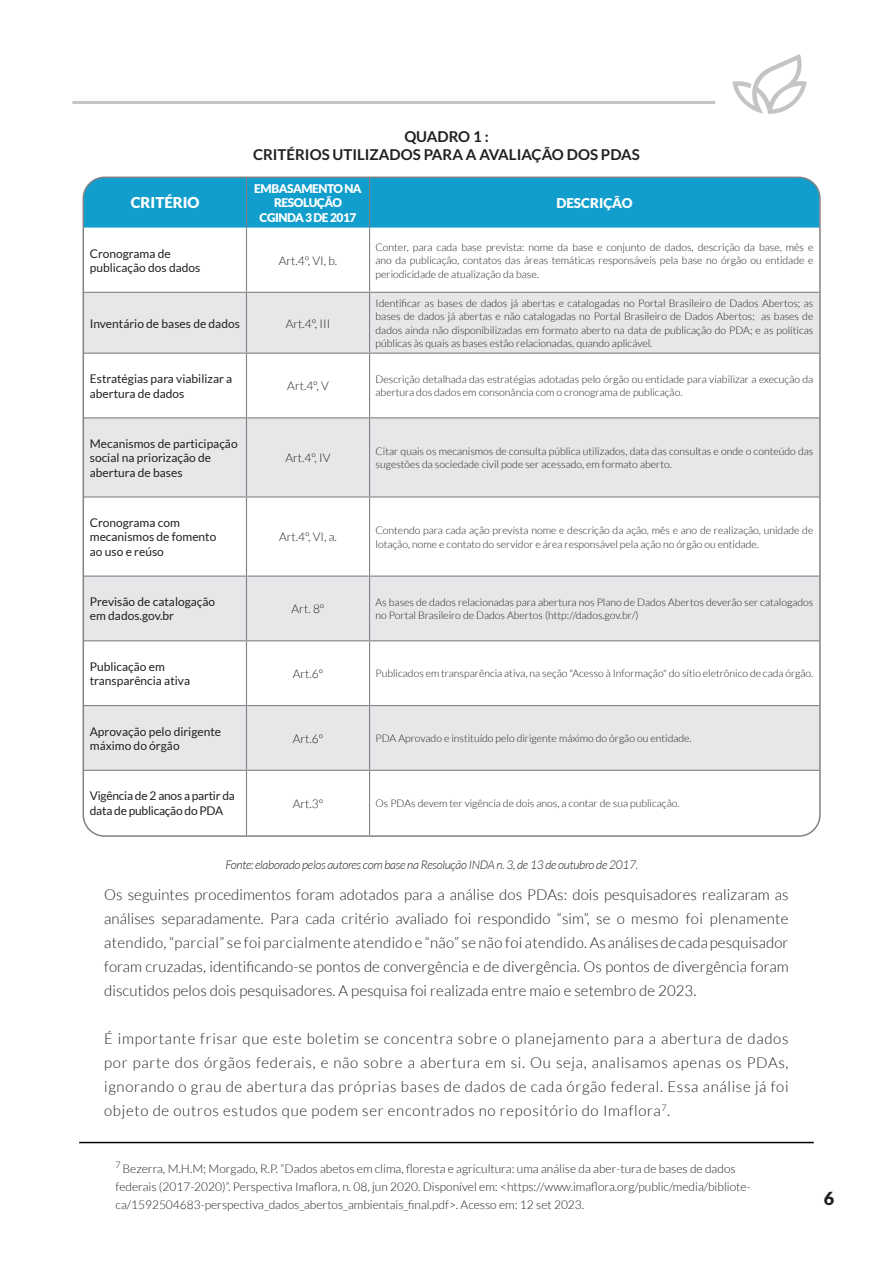
<style>
.page{position:relative;width:893px;height:1263px;background:#fff}
.page>*{position:absolute;margin:0;border:0;box-sizing:border-box;transform-origin:0 0}
.t1{font:900 18px "Lato";color:#231f20}
.t2{font:300 15px/24px "Lato";letter-spacing:.01em;color:#231f20;text-align:justify}
.t3{font:700 15px "Lato";color:#231f20}
.t4{font:900 15px "Lato";color:#fff}
.t5{font:900 13.5px "Lato";color:#fff}
.t6{font:300 12px/18px "Lato";color:#231f20}
.t7{font:12px/14.4px "Lato";color:#231f20}
.t8{font:italic 300 12px "Lato";letter-spacing:-.025em;color:#231f20}
.t9{font:12px/14.4px "Lato";letter-spacing:-.02em;color:#231f20}
.t10{font:900 12px/14.4px "Lato";letter-spacing:-.04em;color:#fff;text-align:center}
.t11{font:300 10.5px/13.5px "Lato";color:#231f20}
</style>
<div class="page">
<hr style="left:79px;top:1142px;width:735px;height:1px;background:#000001">
<svg style="left:732px;top:54px;width:75px;height:60px"></svg>
<hr style="left:72px;top:101px;width:643px;height:3px;background:#6b6b66">
<div style="left:84px;top:177px;width:734px;height:51px;background:#119ecc"></div>
<div style="left:86px;top:293px;width:732px;height:60px;background:#e6e7e9"></div>
<svg style="left:86px;top:418px;width:732px;height:352px;fill:#e6e7e9"></svg>
<hr style="left:246px;top:228px;width:1px;height:64px;background:#808285">
<hr style="left:369px;top:228px;width:1px;height:64px;background:#808285">
<hr style="left:84px;top:292px;width:162px;height:1px;background:#808285">
<hr style="left:246px;top:292px;width:124px;height:1px;background:#808285">
<hr style="left:246px;top:293px;width:1px;height:60px;background:#808285">
<hr style="left:370px;top:292px;width:449px;height:1px;background:#808285">
<hr style="left:369px;top:293px;width:1px;height:60px;background:#808285">
<hr style="left:84px;top:353px;width:162px;height:1px;background:#808285">
<hr style="left:246px;top:353px;width:124px;height:1px;background:#808285">
<hr style="left:246px;top:354px;width:1px;height:63px;background:#808285">
<hr style="left:370px;top:353px;width:449px;height:1px;background:#808285">
<hr style="left:369px;top:354px;width:1px;height:63px;background:#808285">
<hr style="left:84px;top:417px;width:162px;height:1px;background:#808285">
<hr style="left:246px;top:417px;width:124px;height:1px;background:#808285">
<hr style="left:246px;top:418px;width:1px;height:78px;background:#808285">
<hr style="left:370px;top:417px;width:449px;height:1px;background:#808285">
<hr style="left:369px;top:418px;width:1px;height:78px;background:#808285">
<hr style="left:84px;top:496px;width:162px;height:1px;background:#808285">
<hr style="left:246px;top:496px;width:124px;height:1px;background:#808285">
<hr style="left:246px;top:497px;width:1px;height:78px;background:#808285">
<hr style="left:370px;top:496px;width:449px;height:1px;background:#808285">
<hr style="left:369px;top:497px;width:1px;height:78px;background:#808285">
<hr style="left:84px;top:575px;width:162px;height:2px;background:#808285">
<hr style="left:246px;top:575px;width:124px;height:2px;background:#808285">
<hr style="left:246px;top:577px;width:1px;height:63px;background:#808285">
<hr style="left:370px;top:575px;width:449px;height:2px;background:#808285">
<hr style="left:369px;top:577px;width:1px;height:63px;background:#808285">
<hr style="left:84px;top:640px;width:162px;height:1px;background:#808285">
<hr style="left:246px;top:640px;width:124px;height:1px;background:#808285">
<hr style="left:246px;top:641px;width:1px;height:64px;background:#808285">
<hr style="left:370px;top:640px;width:449px;height:1px;background:#808285">
<hr style="left:369px;top:641px;width:1px;height:64px;background:#808285">
<hr style="left:84px;top:705px;width:162px;height:1px;background:#808285">
<hr style="left:246px;top:705px;width:124px;height:1px;background:#808285">
<hr style="left:246px;top:706px;width:1px;height:64px;background:#808285">
<hr style="left:370px;top:705px;width:449px;height:1px;background:#808285">
<hr style="left:369px;top:706px;width:1px;height:64px;background:#808285">
<hr style="left:84px;top:770px;width:162px;height:1px;background:#808285">
<hr style="left:246px;top:770px;width:124px;height:1px;background:#808285">
<hr style="left:246px;top:771px;width:1px;height:64px;background:#808285">
<hr style="left:370px;top:770px;width:449px;height:1px;background:#808285">
<hr style="left:369px;top:771px;width:1px;height:64px;background:#808285">
<hr style="left:246px;top:177px;width:1px;height:51px;background:#808285">
<hr style="left:369px;top:177px;width:1px;height:51px;background:#808285">
<p class="t3" style="left:404px;top:128px;width:86px">QUADRO 1 :</p>
<p class="t3" style="left:253px;top:146px;width:388px">CRITÉRIOS UTILIZADOS PARA A AVALIAÇÃO DOS PDAS</p>
<p class="t4" style="left:131px;top:194px;width:70px">CRITÉRIO</p>
<p class="t10" style="left:254px;top:181px;width:109px">EMBASAMENTO NA<br>RESOLUÇÃO<br>CGINDA 3 DE 2017</p>
<p class="t5" style="left:556px;top:195px;width:78px">DESCRIÇÃO</p>
<p class="t7" style="left:90px;top:246px;width:112px">Cronograma de publicação dos dados</p>
<p class="t6" style="left:279px;top:251px;width:60px">Art.4º, VI, b.</p>
<p class="t11" style="left:376px;top:240px;width:439px;text-align:justify">Conter, para cada base prevista: nome da base e conjunto de dados, descrição da base, mês e ano da publicação, contatos das áreas temáticas responsáveis pela base no órgão ou entidade e periodicidade de atualização da base.</p>
<p class="t7" style="left:90px;top:316px;width:152px">Inventário de bases de dados</p>
<p class="t6" style="left:286px;top:314px;width:46px">Art.4º, III</p>
<p class="t11" style="left:376px;top:296px;width:439px;text-align:justify">Identificar as bases de dados já abertas e catalogadas no Portal Brasileiro de Dados Abertos; as bases de dados já abertas e não catalogadas no Portal Brasileiro de Dados Abertos; as bases de dados ainda não disponibilizadas em formato aberto na data de publicação do PDA; e as políticas públicas às quais as bases estão relacionadas, quando aplicável.</p>
<p class="t7" style="left:90px;top:371px;width:144px">Estratégias para viabilizar a abertura de dados</p>
<p class="t6" style="left:287px;top:377px;width:43px">Art.4º, V</p>
<p class="t11" style="left:376px;top:372px;width:439px">Descrição detalhada das estratégias adotadas pelo órgão ou entidade para viabilizar a execução da abertura dos dados em consonância com o cronograma de publicação.</p>
<p class="t7" style="left:90px;top:436px;width:149px">Mecanismos de participação social na priorização de abertura de bases</p>
<p class="t7" style="left:90px;top:515px;width:128px">Cronograma com mecanismos de fomento ao uso e reúso</p>
<p class="t6" style="left:285px;top:449px;width:47px">Art.4º, IV</p>
<p class="t11" style="left:376px;top:444px;width:439px">Citar quais os mecanismos de consulta pública utilizados, data das consultas e onde o conteúdo das sugestões da sociedade civil pode ser acessado, em formato aberto.</p>
<p class="t6" style="left:279px;top:528px;width:59px">Art.4º, VI, a.</p>
<p class="t11" style="left:376px;top:523px;width:439px">Contendo para cada ação prevista nome e descrição da ação, mês e ano de realização, unidade de lotação, nome e contato do servidor e área responsável pela ação no órgão ou entidade.</p>
<p class="t7" style="left:90px;top:594px;width:127px">Previsão de catalogação em dados.gov.br</p>
<p class="t6" style="left:292px;top:600px;width:34px">Art. 8º</p>
<p class="t11" style="left:376px;top:595px;width:439px">As bases de dados relacionadas para abertura nos Plano de Dados Abertos deverão ser catalogados no Portal Brasileiro de Dados Abertos (http://dados.gov.br/)</p>
<p class="t7" style="left:90px;top:659px;width:102px">Publicação em transparência ativa</p>
<p class="t6" style="left:293px;top:665px;width:32px">Art.6º</p>
<p class="t11" style="left:376px;top:667px;width:439px">Publicados em transparência ativa, na seção "Acesso à Informação" do sítio eletrônico de cada órgão.</p>
<p class="t7" style="left:90px;top:724px;width:133px">Aprovação pelo dirigente máximo do órgão</p>
<p class="t6" style="left:293px;top:729px;width:32px">Art.6º</p>
<p class="t11" style="left:376px;top:732px;width:318px">PDA Aprovado e instituído pelo dirigente máximo do órgão ou entidade.</p>
<p class="t9" style="left:90px;top:789px;width:147px">Vigência de 2 anos a partir da data de publicação do PDA</p>
<p class="t6" style="left:293px;top:794px;width:32px">Art.3º</p>
<p class="t11" style="left:376px;top:796px;width:305px">Os PDAs devem ter vigência de dois anos, a contar de sua publicação.</p>
<p class="t8" style="left:225px;top:858px;width:414px">Fonte: elaborado pelos autores com base na Resolução INDA n. 3, de 13 de outubro de 2017.</p>
<p class="t2" style="left:104px;top:882px;width:686px">Os seguintes procedimentos foram adotados para a análise dos PDAs: dois pesquisadores realizaram as análises separadamente. Para cada critério avaliado foi respondido “sim”, se o mesmo foi plenamente atendido, “parcial” se foi parcialmente atendido e “não” se não foi atendido. As análises de cada pesquisador foram cruzadas, identificando-se pontos de convergência e de divergência. Os pontos de divergência foram discutidos pelos dois pesquisadores. A pesquisa foi realizada entre maio e setembro de 2023.</p>
<p class="t2" style="left:104px;top:1026px;width:686px">É importante frisar que este boletim se concentra sobre o planejamento para a abertura de dados por parte dos órgãos federais, e não sobre a abertura em si. Ou seja, analisamos apenas os PDAs, ignorando o grau de abertura das próprias bases de dados de cada órgão federal. Essa análise já foi objeto de outros estudos que podem ser encontrados no repositório do Imaflora<sup>7</sup>.</p>
<p class="t6" style="left:116px;top:1159px;width:637px"><sup>7</sup> Bezerra, M.H.M; Morgado, R.P. “Dados abetos em clima, floresta e agricultura: uma análise da aber-tura de bases de dados federais (2017-2020)”. Perspectiva Imaflora, n. 08, jun 2020. Disponível em: &lt;https://www.imaflora.org/public/media/bibliote&shy;ca/1592504683-perspectiva_dados_abertos_ambientais_final.pdf&gt;. Acesso em: 12 set 2023.</p>
<p class="t1" style="left:824px;top:1188px;width:12px">6</p>
</div>
